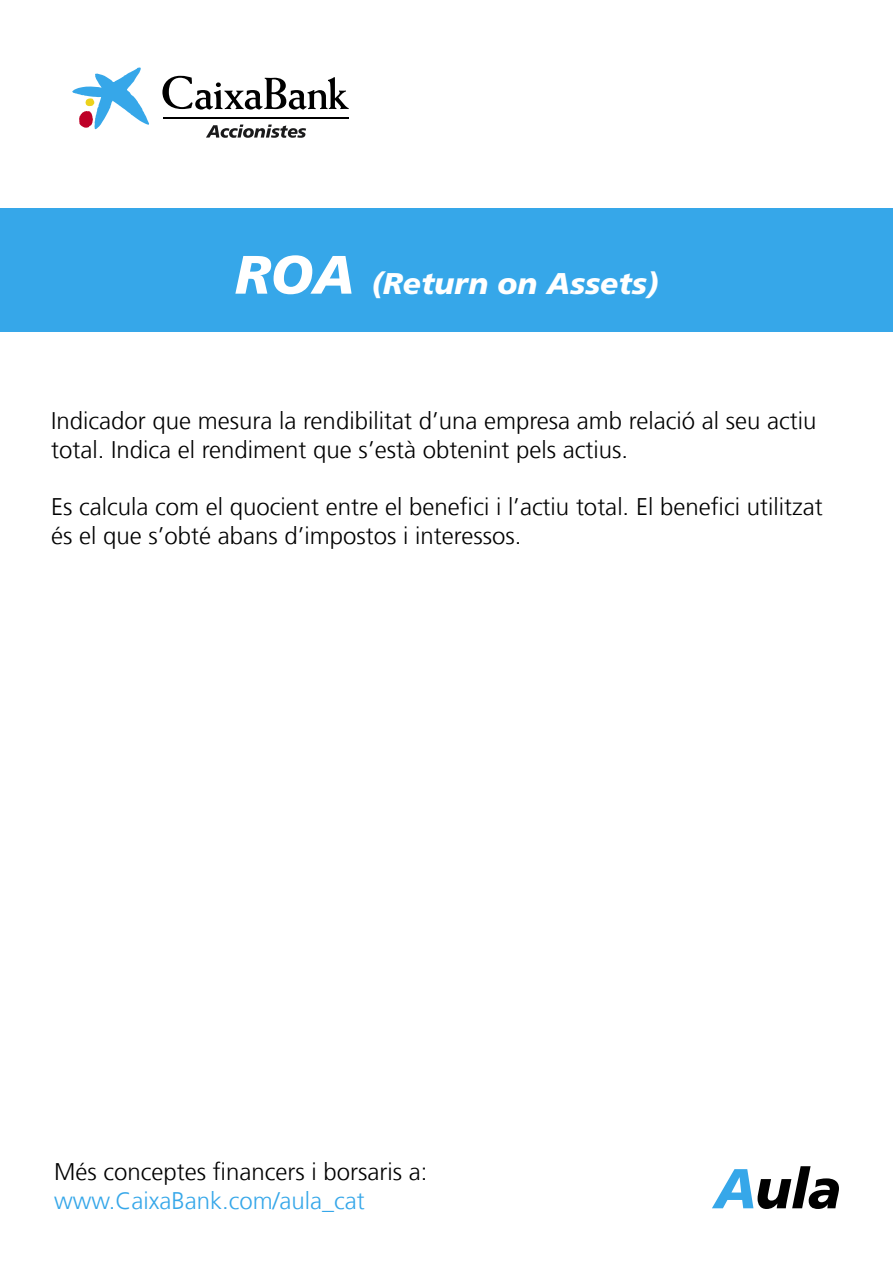
<style>
.page{position:relative;width:893px;height:1263px;background:#fff}
.page>*{position:absolute;margin:0;border:0;box-sizing:border-box;transform-origin:0 0}
.t1{font:italic 900 30px "La Caixa Frutiger";color:#fff}
.t2{font:300 24px/28.8px "La Caixa Frutiger";color:#000}
.t3{font:300 24px "La Caixa Frutiger";color:#36a7e9}
.s1{font-size:54px}
</style>
<div class="page">
<svg style="left:712px;top:1166px;width:127px;height:43px"></svg>
<div style="left:0;top:208px;width:893px;height:124px;background:#36a7e9"></div>
<svg style="left:206px;top:125px;width:100px;height:13px"></svg>
<hr style="left:163px;top:117px;width:186px;height:1px;background:#000">
<svg style="left:72px;top:68px;width:77px;height:61px"></svg>
<svg style="left:162px;top:76px;width:187px;height:34px"></svg>
<hr style="left:163px;top:118px;width:186px;height:1px;background:#000">
<p class="t1" style="left:235px;top:265px;width:425px"><span class="s1">ROA</span> (Return on Assets)</p>
<p class="t2" style="left:51px;top:406px;width:767px">Indicador que mesura la rendibilitat d’una empresa amb relació al seu actiu total. Indica el rendiment que s’està obtenint pels actius.</p>
<p class="t2" style="left:51px;top:493px;width:773px">Es calcula com el quocient entre el benefici i l’actiu total. El benefici utilitzat és el que s’obté abans d’impostos i interessos.</p>
<p class="t2" style="left:54px;top:1158px;width:375px">Més conceptes financers i borsaris a:</p>
<p class="t3" style="left:54px;top:1187px;width:312px">www.CaixaBank.com/aula_cat</p>
</div>
